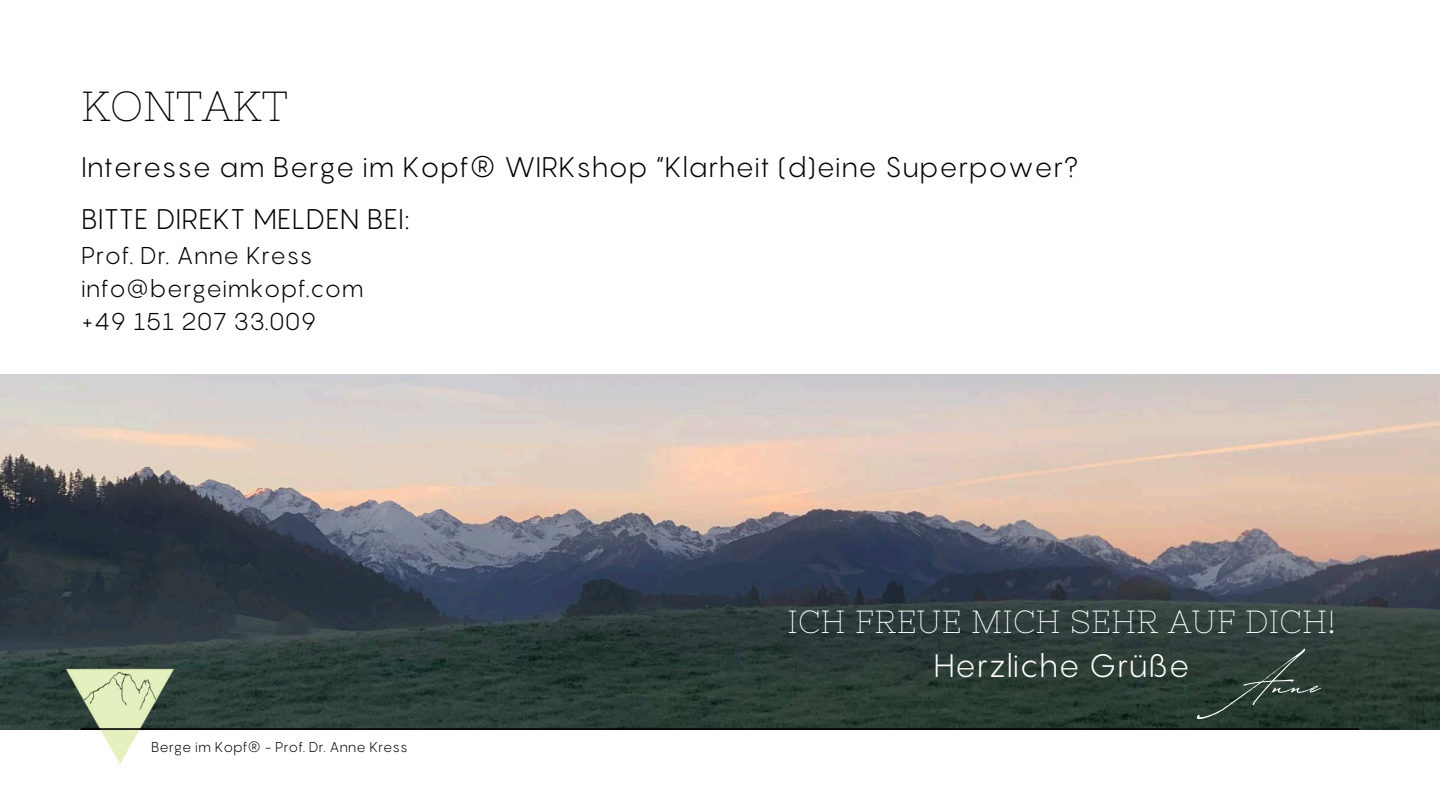
<style>
.page{position:relative;width:1440px;height:810px;background:#fff}
.page>*{position:absolute;margin:0;border:0;box-sizing:border-box;transform-origin:0 0}
.t1{font:100px "Buongiorno Rastellino Cyr Script";color:#fff}
.t2{font:42px "Nixie One";color:#000}
.t3{font:32px "Nixie One";letter-spacing:.01em;color:#fff}
.t4{font:32px "Pangram";letter-spacing:.01em;color:#fff}
.t5{font:28px/52.5px "Pangram";letter-spacing:.01em;color:#000}
.t6{font:24px/33px "Pangram";letter-spacing:.01em;color:#000}
.t7{font:14px "Pangram";color:#000}
</style>
<div class="page">
<img style="left:0;top:375px;width:1440px;height:355px">
<img style="left:53px;top:647px;width:134px;height:117px">
<hr style="left:81px;top:728px;width:1278px;height:2px;background:#000">
<h2 class="t2" style="left:81px;top:82px;width:208px">KONTAKT</h2>
<p class="t5" style="left:81px;top:138px;width:999px">Interesse am Berge im Kopf® WIRKshop “Klarheit (d)eine Superpower?<br>BITTE DIREKT MELDEN BEI:</p>
<p class="t6" style="left:81px;top:236px;width:284px">Prof. Dr. Anne Kress info@bergeimkopf.com +49 151 207 33.009</p>
<p class="t7" style="left:151px;top:736px;width:258px">Berge im Kopf® - Prof. Dr. Anne Kress</p>
<p class="t3" style="left:787px;top:604px;width:550px">ICH FREUE MICH SEHR AUF DICH!</p>
<p class="t4" style="left:934px;top:641px;width:258px">Herzliche Grüße</p>
<h1 class="t1" style="left:1187px;top:634px;width:135px">Anne</h1>
</div>
